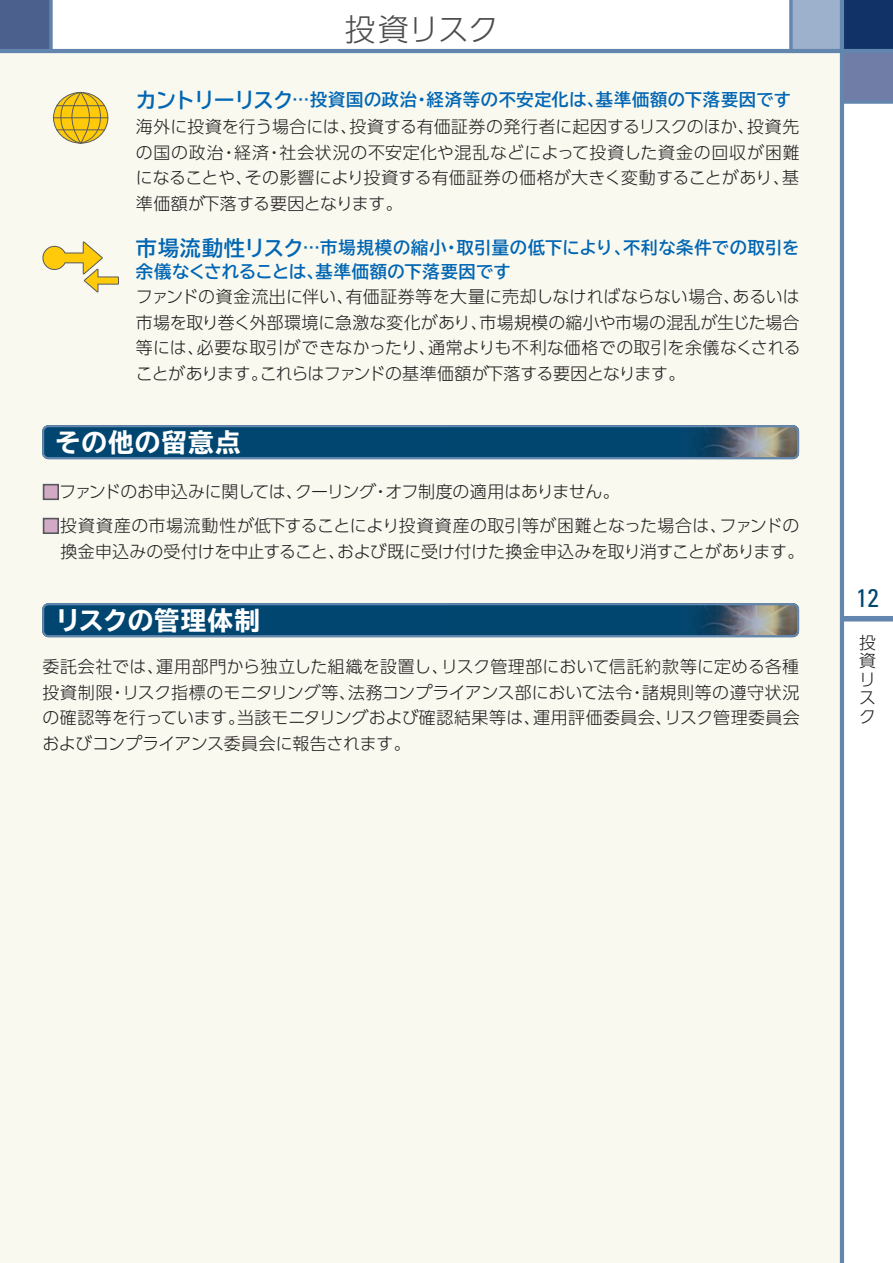
<style>
.page{position:relative;width:893px;height:1263px;background:#fff}
.page>*{position:absolute;margin:0;border:0;box-sizing:border-box;transform-origin:0 0}
.t1{font:300 30.75px "UD Shin Go Pro";letter-spacing:-.015em;color:#4b4c4d}
.t2{font:700 expanded 25.5px "TBUD Go Std";letter-spacing:.04em;color:#fff}
.t3{font:condensed 25.5px "Univers";color:#014670}
.t4{font:700 17.25px/23.7px "TBUD Go Std";letter-spacing:.03em;color:#0166b3}
.t5{font:300 16.95px/25.5px "UD Shin Go Pro";letter-spacing:-.005em;color:#231f20;text-align:justify}
.t6{font:300 16.95px "UD Shin Go Pro";letter-spacing:-.025em;color:#231f20}
.s1{font-size:21px}
.s2{color:#d3aac5}
</style>
<div class="page">
<div style="left:0;top:51px;width:842px;height:1212px;background:#faf9f0"></div>
<div style="left:791px;top:0;width:51px;height:51px;background:#9db0cc"></div>
<div style="left:842px;top:0;width:51px;height:51px;background:#103267"></div>
<div style="left:0;top:0;width:51px;height:51px;background:#4c608d"></div>
<div style="left:844px;top:53px;width:49px;height:47px;background:#707da6"></div>
<svg style="left:49px;top:0;width:4px;height:49px"></svg>
<div style="left:842px;top:616px;width:51px;height:5px;background:#6386ae"></div>
<hr style="left:840px;top:0;width:4px;height:1263px;background:#6386ae">
<hr style="left:0;top:49px;width:893px;height:4px;background:#6386ae">
<svg style="left:844px;top:100px;width:49px;height:4px"></svg>
<svg style="left:789px;top:0;width:4px;height:49px"></svg>
<svg style="left:42px;top:425px;width:757px;height:34px;background:#195378"></svg>
<svg style="left:42px;top:603px;width:757px;height:34px;background:#195378"></svg>
<svg style="left:42px;top:241px;width:77px;height:51px"></svg>
<svg style="left:53px;top:92px;width:55px;height:52px"></svg>
<hr style="left:56px;top:105px;width:49px;height:1px;background:#57585a">
<div style="left:43px;top:484px;width:16px;height:16px;border:2px solid #57585a"></div>
<div style="left:43px;top:518px;width:16px;height:16px;border:2px solid #57585a"></div>
<h1 class="t1" style="left:345px;top:4px;width:156px">投資リスク</h1>
<p class="t4" style="left:136px;top:88px;width:656px"><span class="s1">カントリーリスク</span>…投資国の政治・経済等の不安定化は、基準価額の下落要因です</p>
<p class="t5" style="left:136px;top:113px;width:665px">海外に投資を行う場合には、投資する有価証券の発行者に起因するリスクのほか、投資先の国の政治・経済・社会状況の不安定化や混乱などによって投資した資金の回収が困難になることや、その影響により投資する有価証券の価格が大きく変動することがあり、基準価額が下落する要因となります。</p>
<p class="t4" style="left:136px;top:236px;width:665px"><span class="s1">市場流動性リスク</span>…市場規模の縮小・取引量の低下により、不利な条件での取引を余儀なくされることは、基準価額の下落要因です</p>
<p class="t5" style="left:136px;top:284px;width:666px">ファンドの資金流出に伴い、有価証券等を大量に売却しなければならない場合、あるいは市場を取り巻く外部環境に急激な変化があり、市場規模の縮小や市場の混乱が生じた場合等には、必要な取引ができなかったり、通常よりも不利な価格での取引を余儀なくされることがあります。これらはファンドの基準価額が下落する要因となります。</p>
<h2 class="t2" style="left:55px;top:428px;width:187px">その他の留意点</h2>
<p class="t6" style="left:42px;top:478px;width:579px"><span class="s2">■</span>ファンドのお申込みに関しては、クーリング・オフ制度の適用はありません。</p>
<p class="t5" style="left:42px;top:512px;width:763px;text-align:right"><span class="s2">■</span>投資資産の市場流動性が低下することにより投資資産の取引等が困難となった場合は、ファンドの換金申込みの受付けを中止すること、および既に受け付けた換金申込みを取り消すことがあります。</p>
<h2 class="t2" style="left:55px;top:606px;width:206px">リスクの管理体制</h2>
<p class="t5" style="left:42px;top:654px;width:759px">委託会社では、運用部門から独立した組織を設置し、リスク管理部において信託約款等に定める各種投資制限・リスク指標のモニタリング等、法務コンプライアンス部において法令・諸規則等の遵守状況の確認等を行っています。当該モニタリングおよび確認結果等は、運用評価委員会、リスク管理委員会およびコンプライアンス委員会に報告されます。</p>
<h2 class="t3" style="left:856px;top:582px;width:24px">12</h2>
<p class="t5" style="left:859px;top:632px;width:18px;line-height:18.6px;text-align:left">投資リスク</p>
</div>
